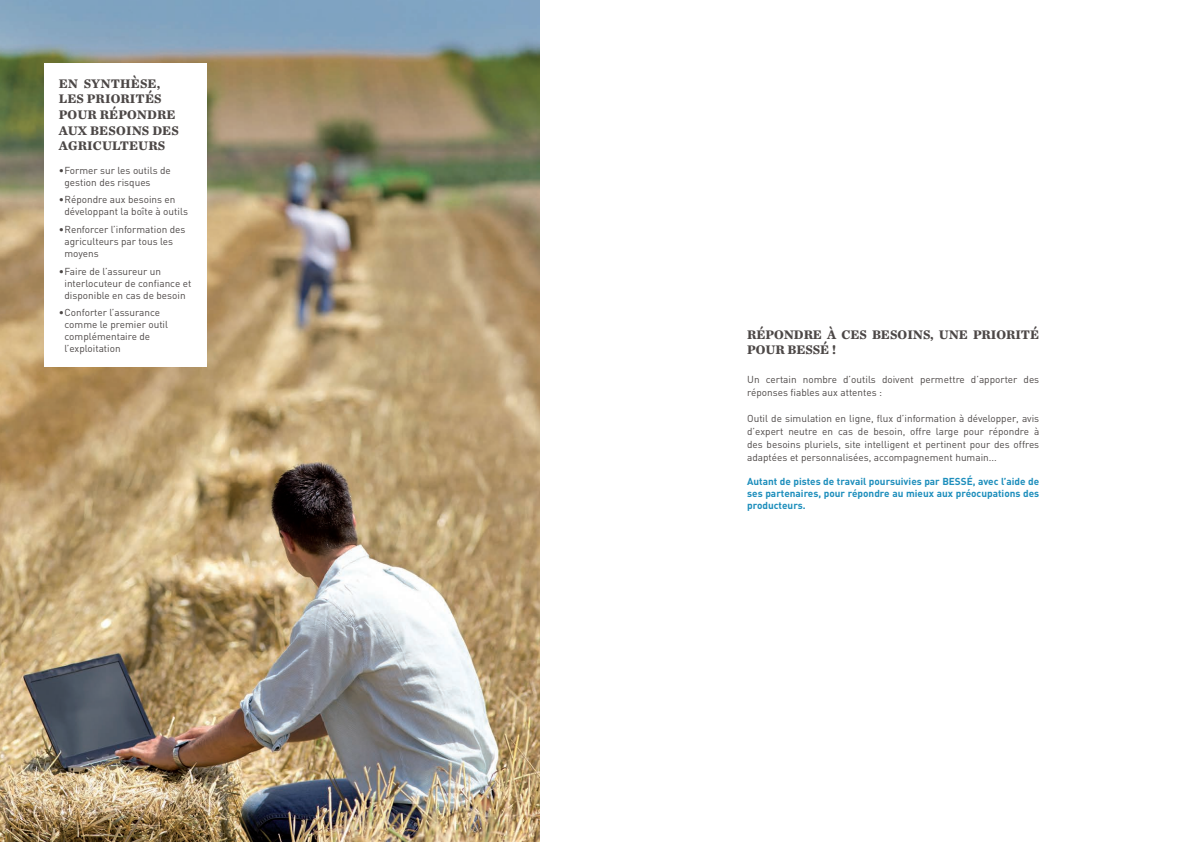
<style>
.page{position:relative;width:1191px;height:842px;background:#fff}
.page>*{position:absolute;margin:0;border:0;box-sizing:border-box;transform-origin:0 0}
.t1{font:700 13px/15.6px "Chronicle Text G1";letter-spacing:.01em;color:#4c4746}
.t2{font:10px/12px "DIN";color:#4c4746}
.t3{font:700 10px/12px "DIN";color:#1d8ebc;text-align:justify}
</style>
<div class="page">
<img style="left:0;top:0;width:540px;height:842px">
<div style="left:45px;top:63px;width:162px;height:303px;background:#fff"></div>
<h1 class="t1" style="left:59px;top:75px;width:121px">EN SYNTHÈSE,<br>LES PRIORITÉS<br>POUR RÉPONDRE<br>AUX BESOINS DES<br>AGRICULTEURS</h1>
<p class="t2" style="left:64px;top:164px;width:108px;text-indent:-6px">•Former sur les outils de gestion des risques</p>
<p class="t2" style="left:64px;top:193px;width:125px;text-indent:-6px">•Répondre aux besoins en développant la boîte à outils</p>
<p class="t2" style="left:64px;top:223px;width:122px;text-indent:-6px">•Renforcer l’information des agriculteurs par tous les moyens</p>
<p class="t2" style="left:64px;top:265px;width:128px;text-indent:-6px">•Faire de l’assureur un interlocuteur de confiance et disponible en cas de besoin</p>
<p class="t2" style="left:64px;top:307px;width:105px;text-indent:-6px">•Conforter l’assurance comme le premier outil complémentaire de l’exploitation</p>
<h1 class="t1" style="left:747px;top:326px;width:293px">RÉPONDRE À CES BESOINS, UNE PRIORITÉ<br>POUR BESSÉ !</h1>
<p class="t2" style="left:747px;top:372px;width:293px;line-height:13px">Un certain nombre d’outils doivent permettre d’apporter des réponses fiables aux attentes :</p>
<p class="t2" style="left:747px;top:411px;width:293px;line-height:13px;text-align:justify">Outil de simulation en ligne, flux d’information à développer, avis d’expert neutre en cas de besoin, offre large pour répondre à des besoins pluriels, site intelligent et pertinent pour des offres adaptées et personnalisées, accompagnement humain...</p>
<p class="t3" style="left:747px;top:475px;width:293px">Autant de pistes de travail poursuivies par BESSÉ, avec l’aide de ses partenaires, pour répondre au mieux aux préocupations des producteurs.</p>
</div>
